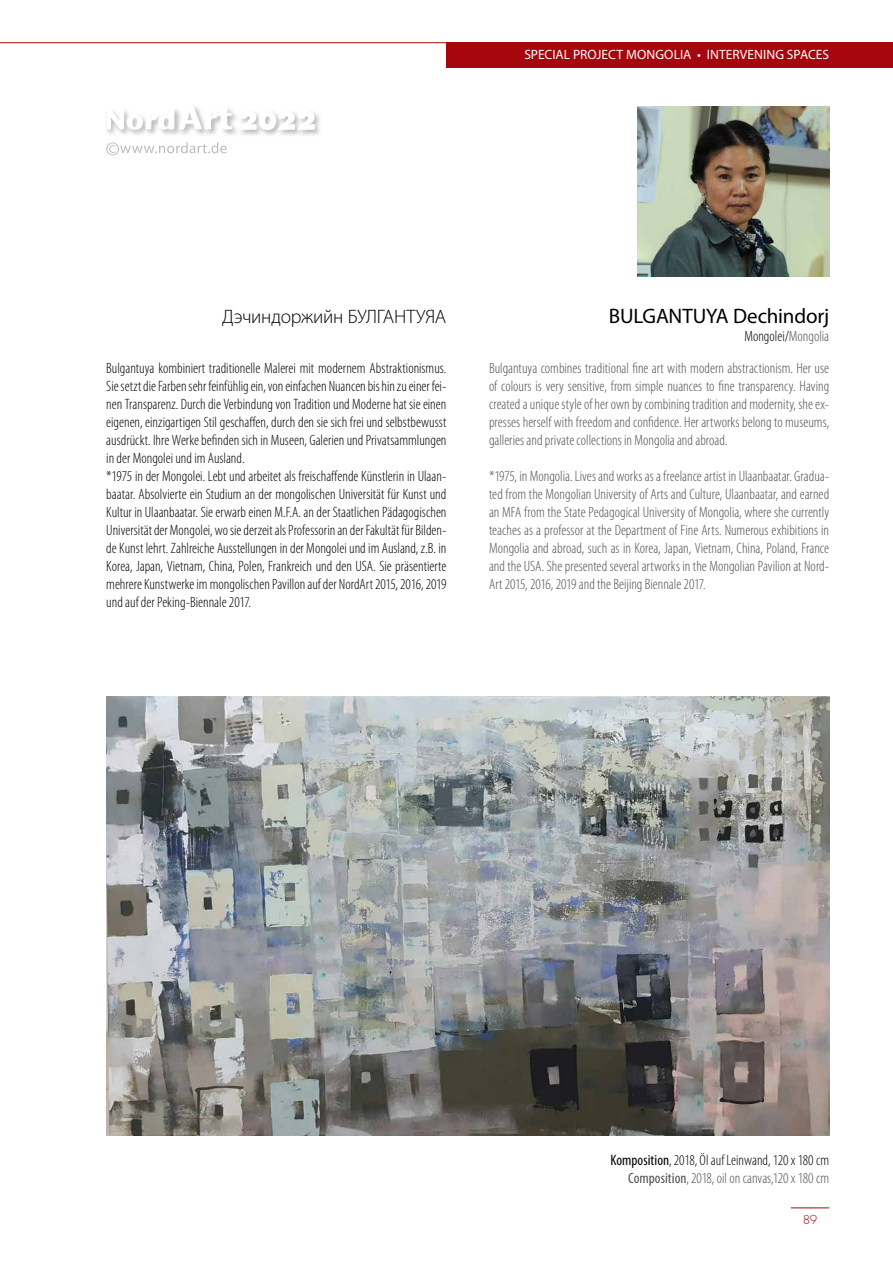
<style>
.page{position:relative;width:893px;height:1263px;background:#fff}
.page>*{position:absolute;margin:0;border:0;box-sizing:border-box;transform-origin:0 0}
.t1{font:21px "Myriad Pro";letter-spacing:-.01em;color:#000}
.t2{font:300 19.5px "Myriad Pro";letter-spacing:-.015em;color:#000}
.t3{font:300 condensed 15px/18px "Myriad Pro";color:#000;text-align:right}
.t4{font:300 condensed 15px/18px "Myriad Pro";color:#514f53;text-align:justify}
.t5{font:13.5px "Myriad Pro";color:#fff}
.t6{font:300 12px "Futura Std";color:#a6060e}
.s1{color:#514f53}
.s2{font-weight:400}
.s3{font-weight:400;color:#514f53}
</style>
<div class="page">
<div style="left:446px;top:43px;width:447px;height:25px;background:#a6060e"></div>
<hr style="left:0;top:42px;width:446px;height:1px;background:#a6060e">
<hr style="left:791px;top:1207px;width:38px;height:1px;background:#a6060e">
<svg style="left:106px;top:130px;width:71px;height:5px"></svg>
<svg style="left:177px;top:111px;width:60px;height:24px"></svg>
<svg style="left:107px;top:107px;width:125px;height:23px"></svg>
<svg style="left:241px;top:113px;width:79px;height:23px"></svg>
<svg style="left:241px;top:111px;width:74px;height:19px"></svg>
<svg style="left:106px;top:142px;width:121px;height:13px"></svg>
<img style="left:638px;top:106px;width:191px;height:170px">
<img style="left:106px;top:697px;width:723px;height:439px">
<p class="t5" style="left:524px;top:46px;width:306px">SPECIAL PROJECT MONGOLIA • INTERVENING SPACES</p>
<h2 class="t2" style="left:222px;top:305px;width:226px">Дэчиндоржийн БУЛГАНТУЯА</h2>
<h1 class="t1" style="left:609px;top:303px;width:222px">BULGANTUYA Dechindorj</h1>
<p class="t3" style="left:744px;top:327px;width:86px">Mongolei/<span class="s1">Mongolia</span></p>
<p class="t3" style="left:106px;top:359px;width:342px;text-align:left">Bulgantuya kombiniert traditionelle Malerei mit modernem Abstraktionismus.<br>Sie setzt die Farben sehr feinfühlig ein, von einfachen Nuancen bis hin zu einer fei&shy;nen Transparenz. Durch die Verbindung von Tradition und Moderne hat sie einen eigenen, einzigartigen Stil geschaffen, durch den sie sich frei und selbstbewusst ausdrückt. Ihre Werke befinden sich in Museen, Galerien und Privatsammlungen in der Mongolei und im Ausland.<br>*1975 in der Mongolei. Lebt und arbeitet als freischaffende Künstlerin in Ulaan&shy;baatar. Absolvierte ein Studium an der mongolischen Universität für Kunst und Kultur in Ulaanbaatar. Sie erwarb einen M.F.A. an der Staatlichen Pädagogischen Universität der Mongolei, wo sie derzeit als Professorin an der Fakultät für Bilden&shy;de Kunst lehrt. Zahlreiche Ausstellungen in der Mongolei und im Ausland, z.B. in Korea, Japan, Vietnam, China, Polen, Frankreich und den USA. Sie präsentierte mehrere Kunstwerke im mongolischen Pavillon auf der NordArt 2015, 2016, 2019 und auf der Peking-Biennale 2017.</p>
<p class="t4" style="left:489px;top:359px;width:342px">Bulgantuya combines traditional fine art with modern abstractionism. Her use of colours is very sensitive, from simple nuances to fine transparency. Having created a unique style of her own by combining tradition and modernity, she ex&shy;presses herself with freedom and confidence. Her artworks belong to museums, galleries and private collections in Mongolia and abroad.</p>
<p class="t4" style="left:489px;top:467px;width:342px">*1975, in Mongolia. Lives and works as a freelance artist in Ulaanbaatar. Gradua&shy;ted from the Mongolian University of Arts and Culture, Ulaanbaatar, and earned an MFA from the State Pedagogical University of Mongolia, where she currently teaches as a professor at the Department of Fine Arts. Numerous exhibitions in Mongolia and abroad, such as in Korea, Japan, Vietnam, China, Poland, France and the USA. She presented several artworks in the Mongolian Pavilion at Nord-Art 2015, 2016, 2019 and the Beijing Biennale 2017.</p>
<p class="t3" style="left:610px;top:1151px;width:220px"><span class="s2">Komposition</span>, 2018, Öl auf Leinwand, 120 x 180 cm<br><span class="s3">Composition</span><span class="s1">, 2018, oil on canvas,120 x 180 cm</span></p>
<p class="t6" style="left:803px;top:1213px;width:16px">89</p>
</div>
